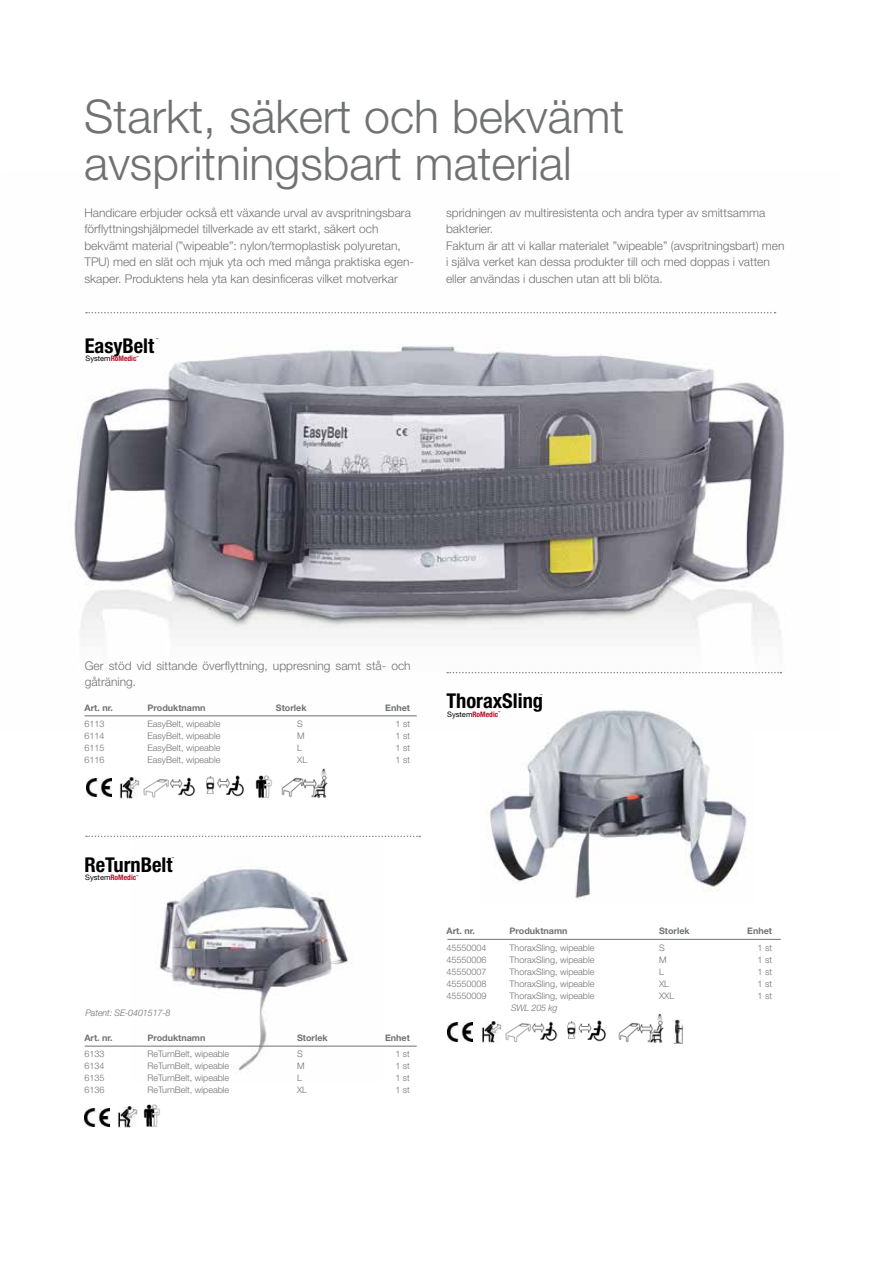
<style>
.page{position:relative;width:893px;height:1263px;background:#fff}
.page>*{position:absolute;margin:0;border:0;box-sizing:border-box;transform-origin:0 0}
.t1{font:300 46.5px/46.5px "Helvetica Neue";color:#707172}
.t2{font:700 condensed 20.4px "Helvetica Neue";color:#000}
.t3{font:300 12px/16.5px "Helvetica Neue";color:#707172}
.t4{font:300 9px "Helvetica Neue";color:#707172}
.t5{font:700 9px "Helvetica Neue";color:#707172}
.t6{font:italic 300 9px "Helvetica Neue";letter-spacing:-.015em;color:#707172}
.t7{font:700 condensed 7.5px "Helvetica Neue";color:#b70f27}
.t8{font:2.7px "Helvetica Neue";color:#000}
.s1{font-weight:400;font-stretch:normal;color:#000}
</style>
<div class="page">
<img style="left:131px;top:867px;width:252px;height:204px">
<img style="left:74px;top:312px;width:710px;height:405px">
<hr style="left:85px;top:1046px;width:332px;height:1px;background:#707172">
<img style="left:479px;top:704px;width:275px;height:195px">
<hr style="left:85px;top:716px;width:332px;height:1px;background:#707172">
<hr style="left:447px;top:939px;width:334px;height:1px;background:#707172">
<img style="left:86px;top:778px;width:25px;height:19px">
<img style="left:281px;top:768px;width:47px;height:30px">
<img style="left:143px;top:777px;width:52px;height:21px">
<img style="left:206px;top:776px;width:38px;height:21px">
<img style="left:120px;top:777px;width:20px;height:21px">
<img style="left:255px;top:775px;width:17px;height:23px">
<img style="left:84px;top:1108px;width:25px;height:18px">
<img style="left:118px;top:1107px;width:20px;height:21px">
<img style="left:143px;top:1104px;width:17px;height:23px">
<img style="left:448px;top:1023px;width:25px;height:18px">
<img style="left:618px;top:1013px;width:46px;height:30px">
<img style="left:505px;top:1021px;width:52px;height:22px">
<img style="left:567px;top:1020px;width:39px;height:21px">
<img style="left:481px;top:1022px;width:21px;height:21px">
<img style="left:673px;top:1019px;width:10px;height:24px">
<svg style="left:86px;top:312px;width:690px;height:1px"></svg>
<svg style="left:86px;top:836px;width:334px;height:1px"></svg>
<svg style="left:447px;top:672px;width:334px;height:1px"></svg>
<h1 class="t1" style="left:84px;top:93px;width:542px">Starkt, säkert och bekvämt avspritningsbart material</h1>
<p class="t3" style="left:84px;top:204px;width:331px">Handicare erbjuder också ett växande urval av avspritningsbara förflyttningshjälpmedel tillverkade av ett starkt, säkert och bekvämt material (”wipeable”: nylon/termoplastisk polyuretan, TPU) med en slät och mjuk yta och med många praktiska egen&shy;skaper. Produktens hela yta kan desinficeras vilket motverkar</p>
<p class="t3" style="left:446px;top:204px;width:340px">spridningen av multiresistenta och andra typer av smittsamma bakterier.<br>Faktum är att vi kallar materialet ”wipeable” (avspritningsbart) men i själva verket kan dessa produkter till och med doppas i vatten eller användas i duschen utan att bli blöta.</p>
<h2 class="t2" style="left:85px;top:333px;width:71px">EasyBelt</h2>
<p class="t7" style="left:85px;top:354px;width:53px"><span class="s1">System</span>RoMedic</p>
<p class="t8" style="left:156px;top:338px;width:4px">™</p>
<p class="t8" style="left:136px;top:355px;width:4px">™</p>
<p class="t3" style="left:85px;top:657px;width:328px">Ger stöd vid sittande överflyttning, uppresning samt stå- och gåträning.</p>
<p class="t5" style="left:85px;top:702px;width:30px">Art. nr.</p>
<p class="t5" style="left:148px;top:702px;width:60px">Produktnamn</p>
<p class="t5" style="left:276px;top:702px;width:32px">Storlek</p>
<p class="t5" style="left:385px;top:702px;width:26px">Enhet</p>
<p class="t4" style="left:85px;top:718px;width:22px">6113</p>
<p class="t4" style="left:148px;top:718px;width:74px">EasyBelt, wipeable</p>
<p class="t4" style="left:297px;top:718px;width:7px">S</p>
<p class="t4" style="left:396px;top:718px;width:16px">1 st</p>
<p class="t4" style="left:85px;top:730px;width:22px">6114</p>
<p class="t4" style="left:148px;top:730px;width:74px">EasyBelt, wipeable</p>
<p class="t4" style="left:297px;top:730px;width:9px">M</p>
<p class="t4" style="left:396px;top:730px;width:16px">1 st</p>
<p class="t4" style="left:85px;top:742px;width:22px">6115</p>
<p class="t4" style="left:148px;top:742px;width:74px">EasyBelt, wipeable</p>
<p class="t4" style="left:297px;top:742px;width:6px">L</p>
<p class="t4" style="left:396px;top:742px;width:16px">1 st</p>
<p class="t4" style="left:85px;top:754px;width:22px">6116</p>
<p class="t4" style="left:148px;top:754px;width:74px">EasyBelt, wipeable</p>
<p class="t4" style="left:297px;top:754px;width:11px">XL</p>
<p class="t4" style="left:396px;top:754px;width:16px">1 st</p>
<h2 class="t2" style="left:446px;top:688px;width:98px">ThoraxSling</h2>
<p class="t7" style="left:447px;top:709px;width:53px"><span class="s1">System</span>RoMedic</p>
<p class="t8" style="left:540px;top:693px;width:4px">™</p>
<p class="t8" style="left:498px;top:711px;width:4px">™</p>
<h2 class="t2" style="left:84px;top:852px;width:90px">ReTurnBelt</h2>
<p class="t8" style="left:136px;top:874px;width:4px">™</p>
<p class="t8" style="left:172px;top:857px;width:4px">™</p>
<p class="t7" style="left:85px;top:873px;width:53px"><span class="s1">System</span>RoMedic</p>
<p class="t6" style="left:85px;top:1008px;width:87px">Patent: SE-0401517-8</p>
<p class="t5" style="left:84px;top:1032px;width:30px">Art. nr.</p>
<p class="t5" style="left:147px;top:1032px;width:60px">Produktnamn</p>
<p class="t5" style="left:297px;top:1032px;width:32px">Storlek</p>
<p class="t5" style="left:385px;top:1032px;width:26px">Enhet</p>
<p class="t4" style="left:84px;top:1048px;width:22px">6133</p>
<p class="t4" style="left:147px;top:1048px;width:83px">ReTurnBelt, wipeable</p>
<p class="t4" style="left:297px;top:1048px;width:7px">S</p>
<p class="t4" style="left:395px;top:1048px;width:16px">1 st</p>
<p class="t4" style="left:84px;top:1060px;width:22px">6134</p>
<p class="t4" style="left:147px;top:1060px;width:83px">ReTurnBelt, wipeable</p>
<p class="t4" style="left:297px;top:1060px;width:9px">M</p>
<p class="t4" style="left:395px;top:1060px;width:16px">1 st</p>
<p class="t4" style="left:84px;top:1072px;width:22px">6135</p>
<p class="t4" style="left:147px;top:1072px;width:83px">ReTurnBelt, wipeable</p>
<p class="t4" style="left:297px;top:1072px;width:6px">L</p>
<p class="t4" style="left:395px;top:1072px;width:16px">1 st</p>
<p class="t4" style="left:84px;top:1084px;width:22px">6136</p>
<p class="t4" style="left:147px;top:1084px;width:83px">ReTurnBelt, wipeable</p>
<p class="t4" style="left:297px;top:1084px;width:11px">XL</p>
<p class="t4" style="left:395px;top:1084px;width:16px">1 st</p>
<p class="t5" style="left:446px;top:926px;width:30px">Art. nr.</p>
<p class="t5" style="left:509px;top:926px;width:60px">Produktnamn</p>
<p class="t5" style="left:659px;top:926px;width:32px">Storlek</p>
<p class="t5" style="left:747px;top:926px;width:26px">Enhet</p>
<p class="t4" style="left:446px;top:942px;width:42px">45550004</p>
<p class="t4" style="left:509px;top:942px;width:86px">ThoraxSling, wipeable</p>
<p class="t4" style="left:659px;top:942px;width:7px">S</p>
<p class="t4" style="left:757px;top:942px;width:16px">1 st</p>
<p class="t4" style="left:446px;top:954px;width:42px">45550006</p>
<p class="t4" style="left:509px;top:954px;width:86px">ThoraxSling, wipeable</p>
<p class="t4" style="left:659px;top:954px;width:9px">M</p>
<p class="t4" style="left:757px;top:954px;width:16px">1 st</p>
<p class="t4" style="left:446px;top:966px;width:42px">45550007</p>
<p class="t4" style="left:509px;top:966px;width:86px">ThoraxSling, wipeable</p>
<p class="t4" style="left:659px;top:966px;width:6px">L</p>
<p class="t4" style="left:757px;top:966px;width:16px">1 st</p>
<p class="t4" style="left:446px;top:978px;width:42px">45550008</p>
<p class="t4" style="left:509px;top:978px;width:86px">ThoraxSling, wipeable</p>
<p class="t4" style="left:659px;top:978px;width:11px">XL</p>
<p class="t4" style="left:757px;top:978px;width:16px">1 st</p>
<p class="t4" style="left:446px;top:990px;width:42px">45550009</p>
<p class="t4" style="left:509px;top:990px;width:86px">ThoraxSling, wipeable</p>
<p class="t4" style="left:659px;top:990px;width:17px">XXL</p>
<p class="t4" style="left:757px;top:990px;width:16px">1 st</p>
<p class="t6" style="left:511px;top:1003px;width:48px">SWL 205 kg</p>
</div>
